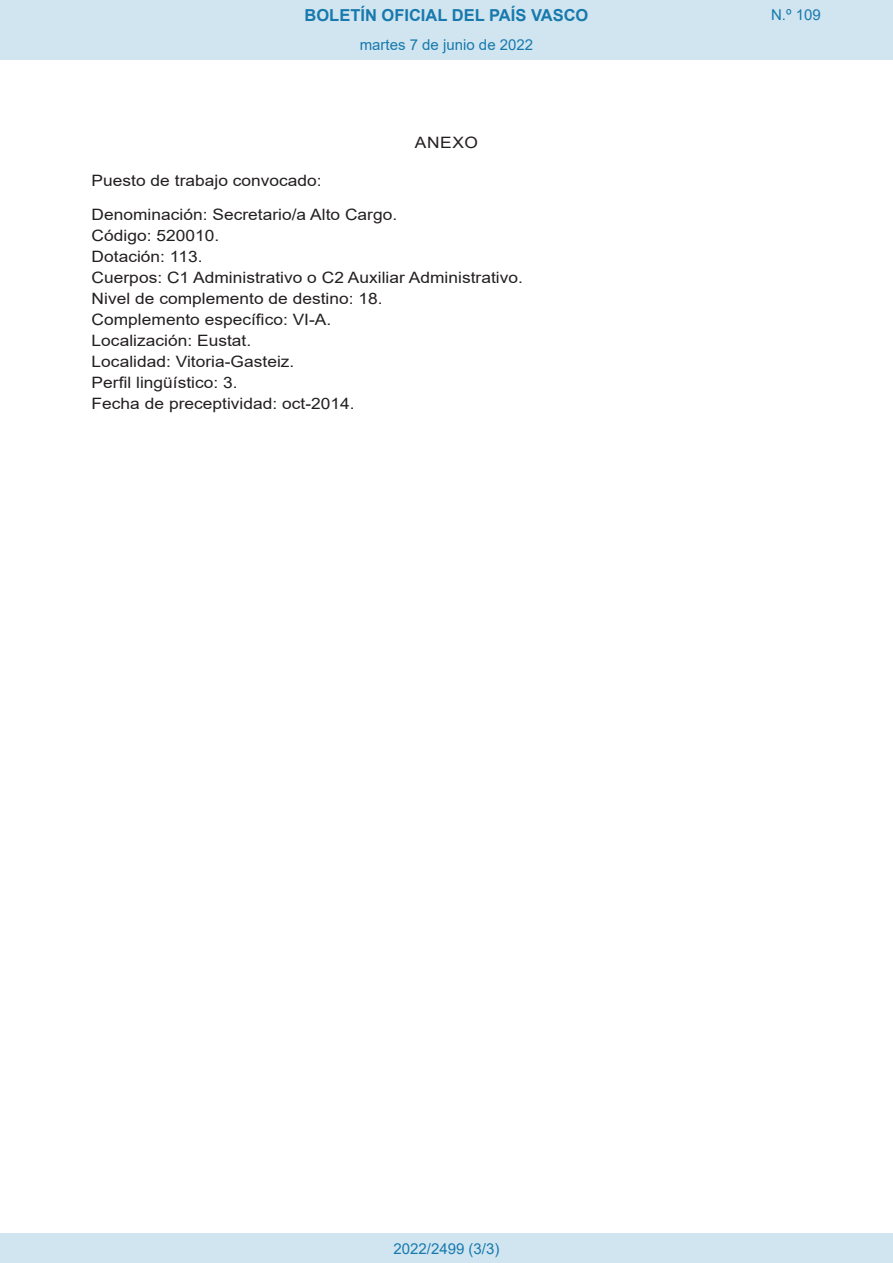
<style>
.page{position:relative;width:893px;height:1263px;background:#fff}
.page>*{position:absolute;margin:0;border:0;box-sizing:border-box;transform-origin:0 0}
.t1{font:700 16.5px "Arial";color:#1879ad}
.BOPVLista{font:15.6px "Arial";color:#231f20;scale:1.11 1}
.BOPVDetalle{font:15.6px "Arial";color:#231f20;scale:1.11 1}
.BOPVClave{font:15.6px "Arial";letter-spacing:.035em;color:#231f20;scale:1.11 1}
.Paginacion_Centro{font:15px "Arial";color:#1879ad}
</style>
<div class="page">
<div style="left:0;top:0;width:893px;height:60px;background:#d0e5f0"></div>
<div style="left:0;top:1233px;width:893px;height:30px;background:#d0e5f0"></div>
<p class="t1" style="left:305px;top:3px;width:285px">BOLETÍN OFICIAL DEL PAÍS VASCO</p>
<p class="Paginacion_Centro" style="left:360px;top:35px;width:175px">martes 7 de junio de 2022</p>
<p class="BOPVClave" style="left:415px;top:132px;width:58px">ANEXO</p>
<p class="BOPVDetalle" style="left:92px;top:170px;width:209px">Puesto de trabajo convocado:</p>
<p class="BOPVLista" style="left:92px;top:204px;width:277px">Denominación: Secretario/a Alto Cargo.</p>
<p class="BOPVLista" style="left:92px;top:225px;width:116px">Código: 520010.</p>
<p class="BOPVLista" style="left:92px;top:246px;width:101px">Dotación: 113.</p>
<p class="BOPVLista" style="left:92px;top:267px;width:390px">Cuerpos: C1 Administrativo o C2 Auxiliar Administrativo.</p>
<p class="BOPVLista" style="left:92px;top:288px;width:264px">Nivel de complemento de destino: 18.</p>
<p class="BOPVLista" style="left:92px;top:309px;width:217px">Complemento específico: VI-A.</p>
<p class="BOPVLista" style="left:92px;top:330px;width:145px">Localización: Eustat.</p>
<p class="BOPVLista" style="left:92px;top:351px;width:184px">Localidad: Vitoria-Gasteiz.</p>
<p class="BOPVLista" style="left:92px;top:372px;width:133px">Perfil lingüístico: 3.</p>
<p class="BOPVLista" style="left:92px;top:393px;width:238px">Fecha de preceptividad: oct-2014.</p>
<p class="Paginacion_Centro" style="left:771px;top:5px;width:51px">N.º 109</p>
<p class="Paginacion_Centro" style="left:393px;top:1238px;width:107px">2022/2499 (3/3)</p>
</div>
